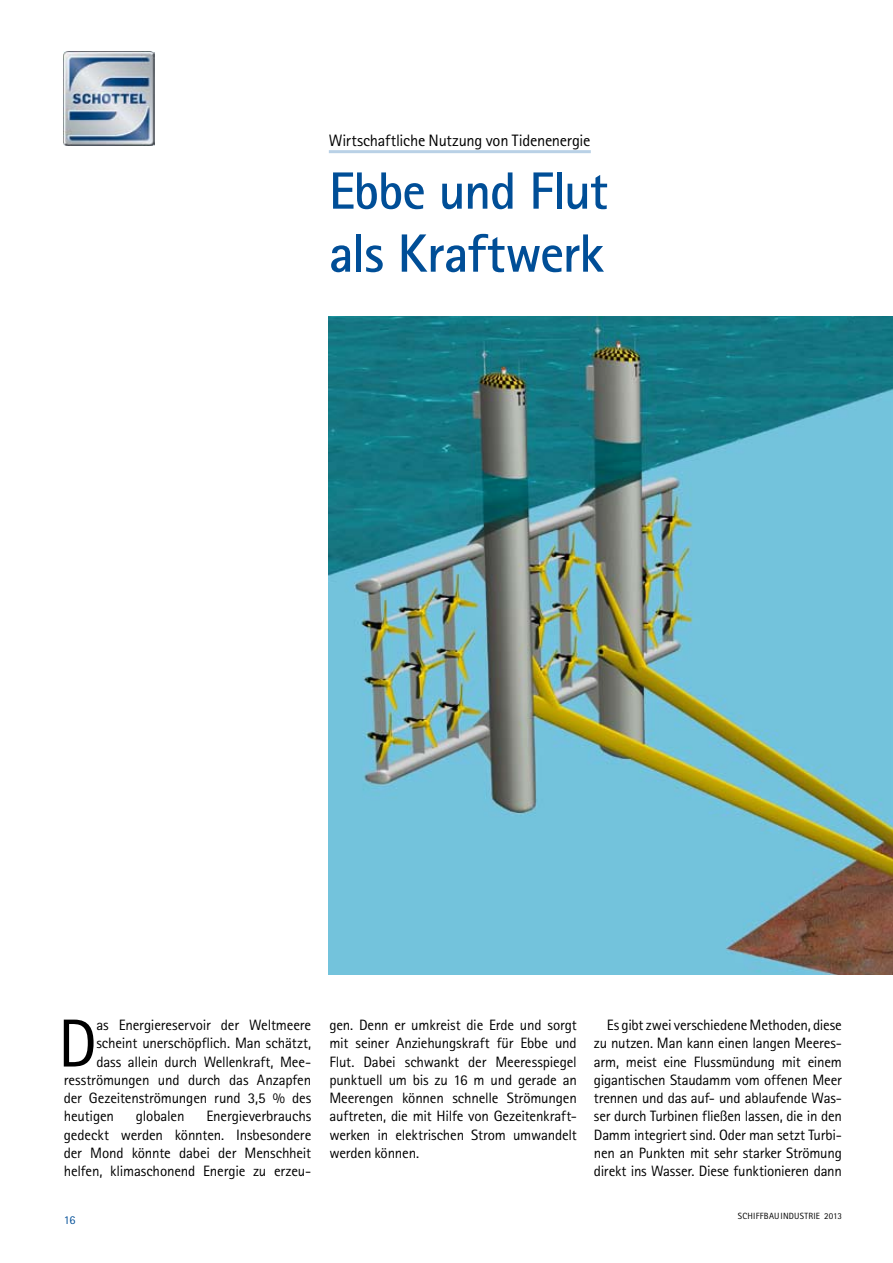
<style>
.page{position:relative;width:893px;height:1263px;background:#fff}
.page>*{position:absolute;margin:0;border:0;box-sizing:border-box;transform-origin:0 0}
.t1{font:67.95px "Rotis Sans Serif Std";color:#000}
.t2{font:700 54px "Rotis Sans Serif Std";letter-spacing:-.025em;color:#004e97}
.t3{font:700 52.5px "Rotis Sans Serif Std";letter-spacing:-.025em;color:#004e97}
.t4{font:16.5px "Rotis Sans Serif Std";letter-spacing:-.015em;color:#000}
.t5{font:15px/18.3px "Rotis Sans Serif Std";letter-spacing:-.015em;color:#000;text-align:justify}
.t6{font:12px "Rotis Sans Serif Std";color:#004e97}
.t7{font:9px "Rotis Sans Serif Std";letter-spacing:.02em;color:#000}
</style>
<div class="page">
<img style="left:329px;top:317px;width:564px;height:657px">
<img style="left:64px;top:51px;width:91px;height:94px">
<hr style="left:329px;top:150px;width:262px;height:3px;background:#b9d1e6">
<p class="t4" style="left:329px;top:130px;width:263px">Wirtschaftliche Nutzung von Tidenenergie</p>
<h3 class="t3" style="left:329px;top:158px;width:281px">Ebbe und Flut</h3>
<h2 class="t2" style="left:329px;top:219px;width:277px">als Kraftwerk</h2>
<h1 class="t1" style="left:58px;top:1003px;width:41px">D</h1>
<p class="t5" style="left:96px;top:1016px;width:216px">as Energiereservoir der Weltmeere</p>
<p class="t5" style="left:96px;top:1034px;width:216px">scheint unerschöpflich. Man schätzt,</p>
<p class="t5" style="left:96px;top:1052px;width:216px">dass allein durch Wellenkraft, Mee-</p>
<p class="t5" style="left:64px;top:1070px;width:249px">resströmungen und durch das Anzapfen</p>
<p class="t5" style="left:64px;top:1089px;width:249px">der Gezeitenströmungen rund 3,5 % des</p>
<p class="t5" style="left:64px;top:1107px;width:52px">heutigen</p>
<p class="t5" style="left:136px;top:1107px;width:50px">globalen</p>
<p class="t5" style="left:64px;top:1107px;width:249px;text-indent:143px">Energieverbrauchs gedeckt werden könnten. Insbesondere der Mond könnte dabei der Menschheit helfen, klimaschonend Energie zu erzeu-</p>
<p class="t6" style="left:64px;top:1213px;width:13px">16</p>
<p class="t5" style="left:329px;top:1016px;width:249px">gen. Denn er umkreist die Erde und sorgt mit seiner Anziehungskraft für Ebbe und Flut. Dabei schwankt der Meeresspiegel punktuell um bis zu 16 m und gerade an Meerengen können schnelle Strömungen auftreten, die mit Hilfe von Gezeitenkraft&shy;werken in elektrischen Strom umwandelt werden können.</p>
<p class="t5" style="left:594px;top:1016px;width:250px;text-indent:13px">Es gibt zwei verschiedene Methoden, diese zu nutzen. Man kann einen langen Meeres&shy;arm, meist eine Flussmündung mit einem gigantischen Staudamm vom offenen Meer trennen und das auf- und ablaufende Was&shy;ser durch Turbinen fließen lassen, die in den Damm integriert sind. Oder man setzt Turbi&shy;nen an Punkten mit sehr starker Strömung direkt ins Wasser. Diese funktionieren dann</p>
<p class="t7" style="left:738px;top:1211px;width:106px">SCHIFFBAUINDUSTRIE 2013</p>
</div>
